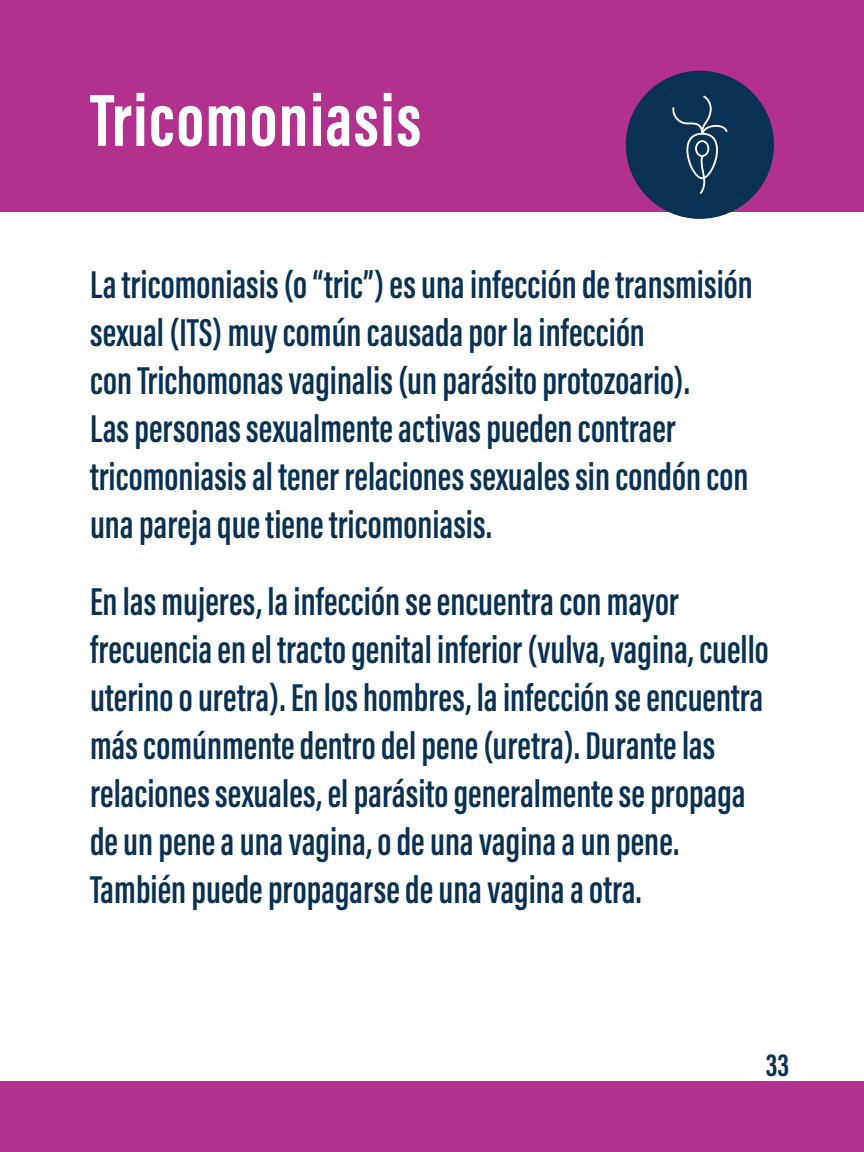
<style>
.page{position:relative;width:864px;height:1152px;background:#fff}
.page>*{position:absolute;margin:0;border:0;box-sizing:border-box;transform-origin:0 0}
.t1{font:700 76px "Acumin Pro Extra Cond";letter-spacing:.02em;color:#fff}
.t2{font:600 40px/48px "Acumin Pro Extra Cond";color:#093153}
.t3{font:700 32px "Acumin Pro Extra Cond";color:#093153}
</style>
<div class="page">
<div style="left:0;top:0;width:864px;height:211px;background:#b2318e"></div>
<div style="left:0;top:1081px;width:864px;height:71px;background:#b2318e"></div>
<div style="left:626px;top:71px;width:148px;height:148px;background:#093153;border-radius:50%"></div>
<svg style="left:672px;top:96px;width:56px;height:98px"></svg>
<h1 class="t1" style="left:90px;top:74px;width:333px">Tricomoniasis</h1>
<p class="t2" style="left:90px;top:260px;width:664px">La tricomoniasis (o “tric”) es una infección de transmisión sexual (ITS) muy común causada por la infección<br>con Trichomonas vaginalis (un parásito protozoario).<br>Las personas sexualmente activas pueden contraer tricomoniasis al tener relaciones sexuales sin condón con una pareja que tiene tricomoniasis.</p>
<p class="t2" style="left:90px;top:577px;width:680px">En las mujeres, la infección se encuentra con mayor frecuencia en el tracto genital inferior (vulva, vagina, cuello uterino o uretra). En los hombres, la infección se encuentra más comúnmente dentro del pene (uretra). Durante las relaciones sexuales, el parásito generalmente se propaga de un pene a una vagina, o de una vagina a un pene.<br>También puede propagarse de una vagina a otra.</p>
<h6 class="t3" style="left:766px;top:1046px;width:25px">33</h6>
</div>
